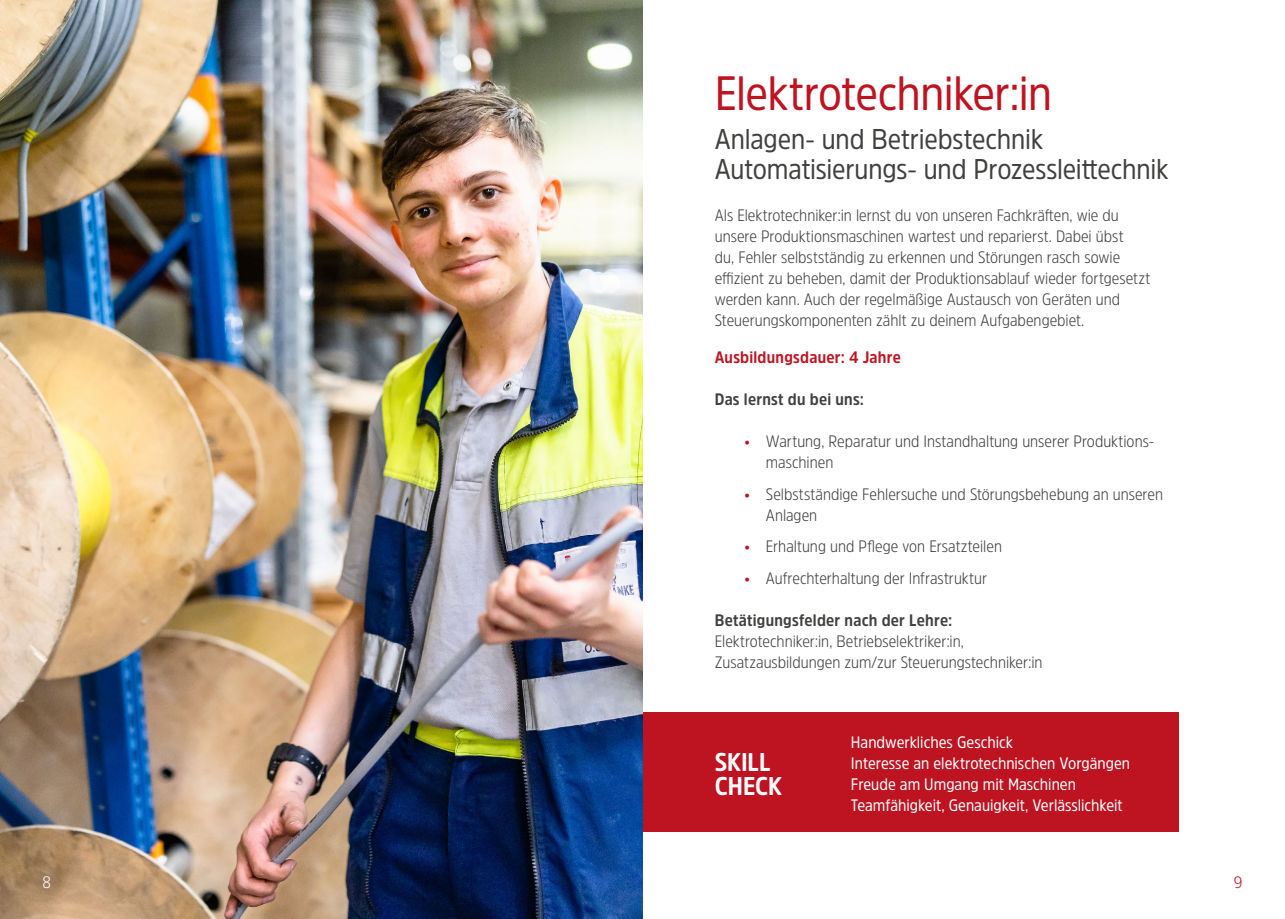
<style>
.page{position:relative;width:1285px;height:919px;background:#fff}
.page>*{position:absolute;margin:0;border:0;box-sizing:border-box;transform-origin:0 0}
.t1{font:48px "Amsi Pro Narw";letter-spacing:-.01em;color:#be1421}
.t2{font:28.5px/30px "Amsi Pro Narw";letter-spacing:-.005em;color:#414140}
.t3{font:700 25.5px/24px "Amsi Pro Narw";letter-spacing:-.005em;color:#fff}
.t4{font:300 16.5px/21px "Amsi Pro Narw";color:#414140}
.t5{font:16.5px/21px "Amsi Pro Narw";color:#fff}
.t6{font:700 16.5px "Amsi Pro Narw";letter-spacing:.015em;color:#414140}
.t7{font:700 16.5px "Amsi Pro Narw";letter-spacing:.015em;color:#be1421}
.t8{font:300 16.5px "Amsi Pro Narw";color:#be1421}
.t9{font:300 16.5px "Amsi Pro Narw";color:#fff}
.s1{color:#be1421}
</style>
<div class="page">
<div style="left:574px;top:712px;width:604px;height:119px;background:#be1421"></div>
<img style="left:0;top:0;width:642px;height:918px">
<p class="t9" style="left:43px;top:870px;width:10px">8</p>
<h1 class="t1" style="left:714px;top:60px;width:339px">Elektrotechniker:in</h1>
<h2 class="t2" style="left:714px;top:123px;width:455px">Anlagen- und Betriebstechnik<br>Automatisierungs- und Prozessleittechnik</h2>
<p class="t4" style="left:714px;top:204px;width:437px">Als Elektrotechniker:in lernst du von unseren Fachkräften, wie du unsere Produktionsmaschinen wartest und reparierst. Dabei übst<br>du, Fehler selbstständig zu erkennen und Störungen rasch sowie effizient zu beheben, damit der Produktionsablauf wieder fortgesetzt werden kann. Auch der regelmäßige Austausch von Geräten und Steuerungskomponenten zählt zu deinem Aufgabengebiet.</p>
<p class="t7" style="left:714px;top:346px;width:187px">Ausbildungsdauer: 4 Jahre</p>
<p class="t6" style="left:714px;top:388px;width:151px">Das lernst du bei uns:</p>
<p class="t4" style="left:765px;top:430px;width:390px;text-indent:-21px"><span class="s1">•</span> Wartung, Reparatur und Instandhaltung unserer Produktions&shy;maschinen</p>
<p class="t4" style="left:765px;top:483px;width:398px;text-indent:-21px"><span class="s1">•</span> Selbstständige Fehlersuche und Störungsbehebung an unseren<br>Anlagen</p>
<p class="t4" style="left:744px;top:535px;width:259px"><span class="s1">•</span> Erhaltung und Pflege von Ersatzteilen</p>
<p class="t4" style="left:744px;top:567px;width:244px"><span class="s1">•</span> Aufrechterhaltung der Infrastruktur</p>
<p class="t6" style="left:714px;top:608px;width:239px">Betätigungsfelder nach der Lehre:</p>
<p class="t4" style="left:714px;top:630px;width:329px">Elektrotechniker:in, Betriebselektriker:in,<br>Zusatzausbildungen zum/zur Steuerungstechniker:in</p>
<h3 class="t3" style="left:714px;top:749px;width:69px">SKILL<br>CHECK</h3>
<p class="t5" style="left:850px;top:731px;width:280px">Handwerkliches Geschick<br>Interesse an elektrotechnischen Vorgängen Freude am Umgang mit Maschinen Teamfähigkeit, Genauigkeit, Verlässlichkeit</p>
<p class="t8" style="left:1233px;top:870px;width:10px">9</p>
</div>
